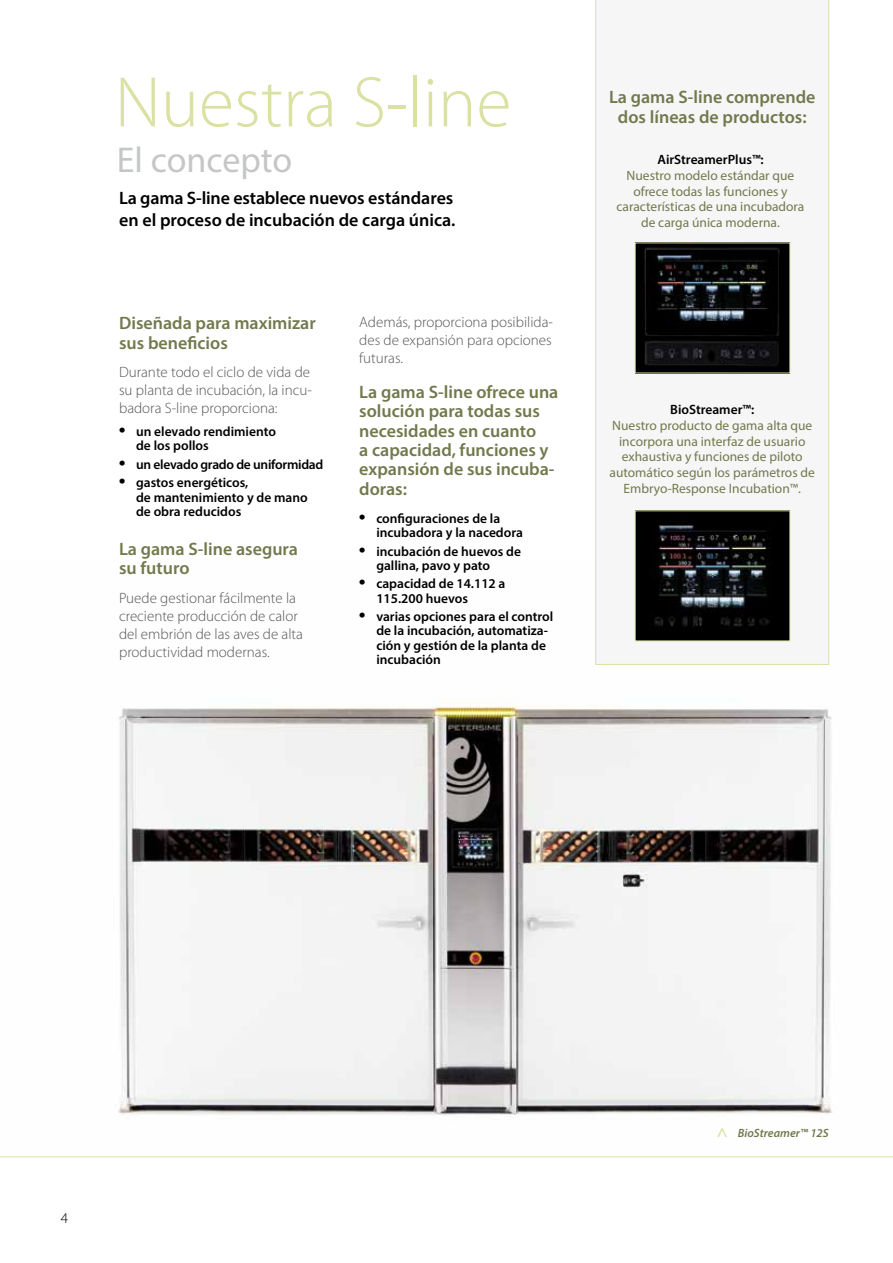
<style>
.page{position:relative;width:893px;height:1263px;background:#fff}
.page>*{position:absolute;margin:0;border:0;box-sizing:border-box;transform-origin:0 0}
.t1{font:300 72px "Myriad Pro";color:#dbe1a2}
.t2{font:36px "Myriad Pro";color:#c5c6c6}
.t3{font:600 18px/19.5px "Myriad Pro";color:#71794d}
.t4{font:600 18px/22.5px "Myriad Pro";color:#000}
.t5{font:300 15px/18px "Myriad Pro";color:#565655}
.t6{font:300 15px "Myriad Pro";color:#000}
.t7{font:600 13.5px/14.2px "Myriad Pro";color:#000}
.t8{font:13.5px/15.8px "Myriad Pro";color:#71794d;text-align:center}
.t9{font:600 13.5px "Myriad Pro";letter-spacing:-.02em;color:#000}
.t10{font:italic 600 12px "Myriad Pro";color:#71794d}
.s1{font-family:"Times";font-weight:400;font-size:18px}
</style>
<div class="page">
<img style="left:118px;top:560px;width:714px;height:555px">
<hr style="left:0;top:1156px;width:893px;height:1px;background:#dbe1a2">
<div style="left:595px;top:0;width:234px;height:665px;background:#f6f6f6"></div>
<img style="left:637px;top:245px;width:151px;height:126px">
<img style="left:637px;top:512px;width:151px;height:127px">
<h1 class="t1" style="left:115px;top:59px;width:398px">Nuestra S-line</h1>
<h2 class="t2" style="left:117px;top:137px;width:177px">El concepto</h2>
<h3 class="t4" style="left:119px;top:186px;width:338px">La gama S-line establece nuevos estándares en el proceso de incubación de carga única.</h3>
<h3 class="t3" style="left:119px;top:313px;width:198px">Diseñada para maximizar sus beneficios</h3>
<p class="t5" style="left:119px;top:363px;width:194px">Durante todo el ciclo de vida de su planta de incubación, la incu&shy;badora S-line proporciona:</p>
<p class="t7" style="left:136px;top:424px;width:141px;text-indent:-17px"><span class="s1">•</span> un elevado rendimiento de los pollos</p>
<p class="t9" style="left:119px;top:456px;width:206px"><span class="s1">•</span> un elevado grado de uniformidad</p>
<p class="t7" style="left:136px;top:475px;width:173px;text-indent:-17px"><span class="s1">•</span> gastos energéticos,<br>de mantenimiento y de mano de obra reducidos</p>
<h3 class="t3" style="left:119px;top:538px;width:180px">La gama S-line asegura su futuro</h3>
<p class="t5" style="left:119px;top:589px;width:186px">Puede gestionar fácilmente la creciente producción de calor del embrión de las aves de alta productividad modernas.</p>
<p class="t5" style="left:359px;top:313px;width:195px;text-align:justify">Además, proporciona posibilida&shy;des de expansión para opciones futuras.</p>
<h3 class="t3" style="left:359px;top:381px;width:201px">La gama S-line ofrece una solución para todas sus necesidades en cuanto<br>a capacidad, funciones y expansión de sus incuba&shy;doras:</h3>
<p class="t7" style="left:376px;top:511px;width:148px;text-indent:-17px"><span class="s1">•</span> configuraciones de la incubadora y la nacedora</p>
<p class="t7" style="left:376px;top:544px;width:146px;text-indent:-17px"><span class="s1">•</span> incubación de huevos de gallina, pavo y pato</p>
<p class="t7" style="left:376px;top:576px;width:131px;text-indent:-17px"><span class="s1">•</span> capacidad de 14.112 a<br>115.200 huevos</p>
<p class="t7" style="left:376px;top:609px;width:178px;text-indent:-17px"><span class="s1">•</span> varias opciones para el control de la incubación, automatiza&shy;ción y gestión de la planta de incubación</p>
<h3 class="t3" style="left:609px;top:87px;width:208px;text-align:center">La gama S-line comprende dos líneas de productos:</h3>
<p class="t7" style="left:657px;top:152px;width:108px">AirStreamerPlus™:</p>
<p class="t8" style="left:616px;top:167px;width:189px">Nuestro modelo estándar que ofrece todas las funciones y características de una incubadora de carga única moderna.</p>
<p class="t7" style="left:670px;top:402px;width:86px">BioStreamer™:</p>
<p class="t8" style="left:610px;top:417px;width:207px">Nuestro producto de gama alta que incorpora una interfaz de usuario exhaustiva y funciones de piloto automático según los parámetros de Embryo-Response Incubation™.</p>
<p class="t6" style="left:61px;top:1209px;width:9px">4</p>
<p class="t10" style="left:738px;top:1125px;width:92px">BioStreamer™ 12S</p>
</div>
